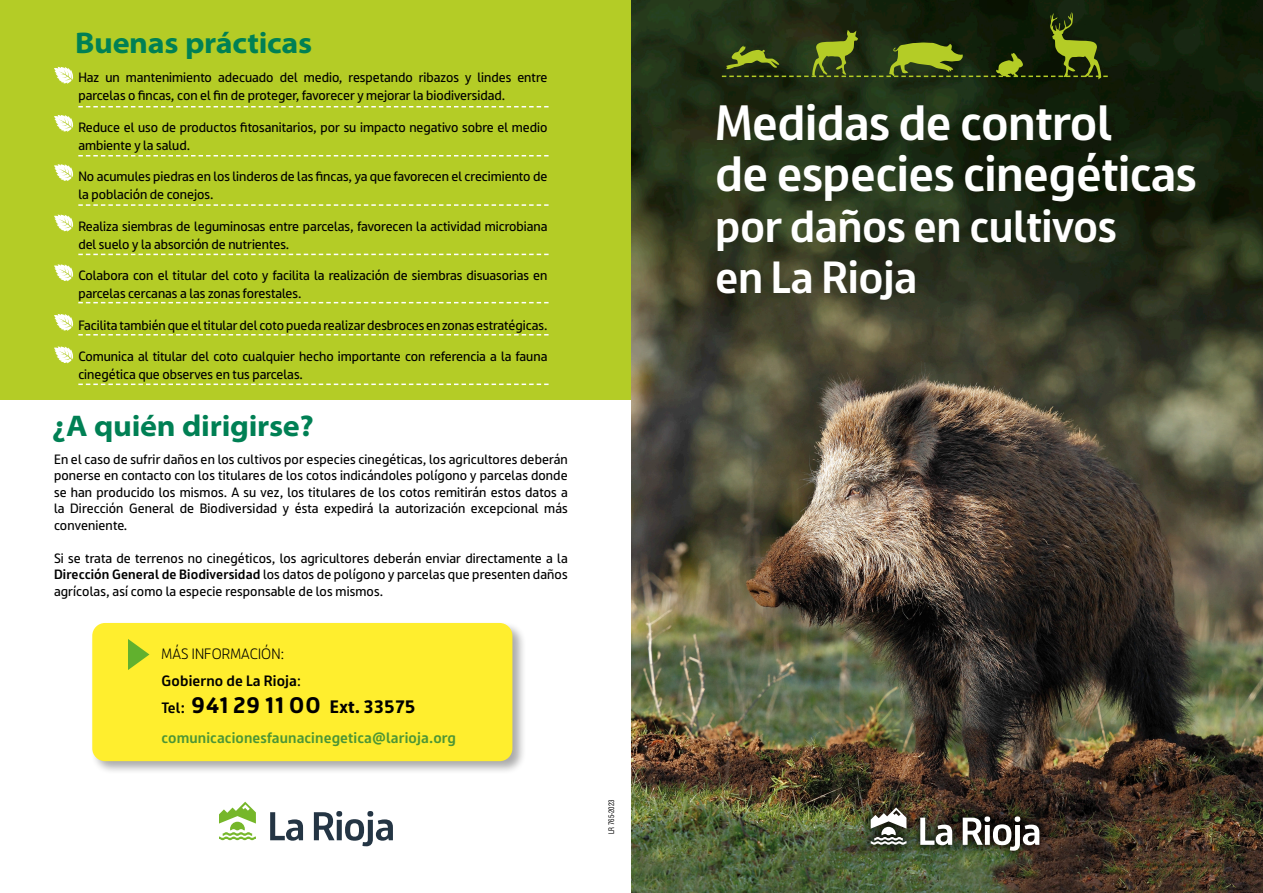
<style>
.page{position:relative;width:1263px;height:893px;background:#fff}
.page>*{position:absolute;margin:0;border:0;box-sizing:border-box;transform-origin:0 0}
.t1{font:600 49.5px "Riojana";letter-spacing:-.01em;color:#fff}
.t2{font:600 45px "Riojana";letter-spacing:-.01em;color:#fff}
.Texto_independiente{font:700 semi-expanded 30px "Myriad Pro";letter-spacing:-.01em;color:#008054}
.t3{font:700 22.5px "Riojana";letter-spacing:.01em;color:#000}
.t4{font:600 15px "Riojana";letter-spacing:.01em;color:#4d9535}
.t5{font:600 15px "Riojana";letter-spacing:.01em;color:#000}
.t6{font:15px "Riojana";letter-spacing:.01em;color:#000}
.t7{font:13.5px/18px "Riojana";color:#000}
.t8{font:condensed 7.5px "Swiss 721 BT";color:#000;scale:.9 1}
.s1{font-weight:600}
.s2{font-weight:400}
.s3{font-weight:600;font-size:15px}
.s4{font-size:18px}
</style>
<div class="page">
<div style="left:0;top:0;width:631px;height:400px;background:#b4cc26"></div>
<img style="left:631px;top:0;width:632px;height:893px">
<div style="left:859px;top:796px;width:192px;height:66px;background:#000;opacity:.75"></div>
<svg style="left:920px;top:818px;width:32px;height:27px"></svg>
<svg style="left:963px;top:816px;width:76px;height:35px"></svg>
<svg style="left:871px;top:807px;width:35px;height:38px"></svg>
<svg style="left:270px;top:812px;width:33px;height:29px"></svg>
<svg style="left:314px;top:811px;width:79px;height:35px"></svg>
<svg style="left:219px;top:802px;width:37px;height:38px"></svg>
<div style="left:90px;top:621px;width:436px;height:154px;background:#000;opacity:.33"></div>
<div style="left:92px;top:623px;width:420px;height:138px;background:#ffee2e;border-radius:13px"></div>
<svg style="left:128px;top:639px;width:21px;height:31px"></svg>
<svg style="left:54px;top:67px;width:19px;height:17px"></svg>
<svg style="left:54px;top:115px;width:19px;height:17px"></svg>
<svg style="left:54px;top:164px;width:19px;height:17px"></svg>
<svg style="left:54px;top:215px;width:19px;height:17px"></svg>
<svg style="left:54px;top:264px;width:19px;height:17px"></svg>
<svg style="left:54px;top:346px;width:19px;height:17px"></svg>
<svg style="left:78px;top:106px;width:471px;height:1px"></svg>
<svg style="left:78px;top:155px;width:471px;height:1px"></svg>
<svg style="left:78px;top:204px;width:471px;height:2px"></svg>
<svg style="left:78px;top:254px;width:471px;height:1px"></svg>
<svg style="left:78px;top:302px;width:471px;height:1px"></svg>
<svg style="left:54px;top:314px;width:495px;height:21px"></svg>
<svg style="left:78px;top:384px;width:471px;height:1px"></svg>
<svg style="left:722px;top:12px;width:386px;height:67px;background:#324012"></svg>
<p class="Texto_independiente" style="left:75px;top:23px;width:239px">Buenas prácticas</p>
<p class="t7" style="left:78px;top:66px;width:471px">Haz un mantenimiento adecuado del medio, respetando ribazos y lindes entre parcelas o fincas, con el fin de proteger, favorecer y mejorar la biodiversidad.</p>
<p class="t7" style="left:78px;top:116px;width:470px">Reduce el uso de productos fitosanitarios, por su impacto negativo sobre el medio ambiente y la salud.</p>
<p class="t7" style="left:78px;top:165px;width:470px">No acumules piedras en los linderos de las fincas, ya que favorecen el crecimiento de la población de conejos.</p>
<p class="t7" style="left:78px;top:215px;width:470px">Realiza siembras de leguminosas entre parcelas, favorecen la actividad microbiana del suelo y la absorción de nutrientes.</p>
<p class="t7" style="left:78px;top:264px;width:471px">Colabora con el titular del coto y facilita la realización de siembras disuasorias en parcelas cercanas a las zonas forestales.</p>
<p class="t7" style="left:78px;top:314px;width:471px">Facilita también que el titular del coto pueda realizar desbroces en zonas estratégicas.</p>
<p class="t7" style="left:78px;top:345px;width:470px">Comunica al titular del coto cualquier hecho importante con referencia a la fauna cinegética que observes en tus parcelas.</p>
<p class="Texto_independiente" style="left:52px;top:406px;width:264px">¿A quién dirigirse?</p>
<p class="t7" style="left:54px;top:449px;width:515px;line-height:16.5px;text-align:justify">En el caso de sufrir daños en los cultivos por especies cinegéticas, los agricultores deberán ponerse en contacto con los titulares de los cotos indicándoles polígono y parcelas donde se han producido los mismos. A su vez, los titulares de los cotos remitirán estos datos a la Dirección General de Biodiversidad y ésta expedirá la autorización excepcional más conveniente.</p>
<p class="t7" style="left:54px;top:548px;width:515px;line-height:16.5px;text-align:justify">Si se trata de terrenos no cinegéticos, los agricultores deberán enviar directamente a la <span class="s1">Dirección General de Biodiversidad</span> los datos de polígono y parcelas que presenten daños agrícolas, así como la especie responsable de los mismos.</p>
<p class="t6" style="left:162px;top:642px;width:124px">MÁS INFORMACIÓN:</p>
<p class="t5" style="left:162px;top:668px;width:141px">Gobierno de La Rioja<span class="s2">:</span></p>
<p class="t3" style="left:162px;top:686px;width:255px"><span class="s3">Tel:</span> 941 29 11 00 <span class="s4">Ext. 33575</span></p>
<p class="t4" style="left:162px;top:724px;width:296px">comunicacionesfaunacinegetica@larioja.org</p>
<p class="t8" style="left:607px;top:834px;width:40px;rotate:-90deg">LR 765-2023</p>
<p class="t1" style="left:715px;top:79px;width:399px">Medidas de control</p>
<p class="t1" style="left:715px;top:130px;width:483px">de especies cinegéticas</p>
<p class="t2" style="left:715px;top:186px;width:403px">por daños en cultivos</p>
<p class="t2" style="left:715px;top:237px;width:204px">en La Rioja</p>
</div>
